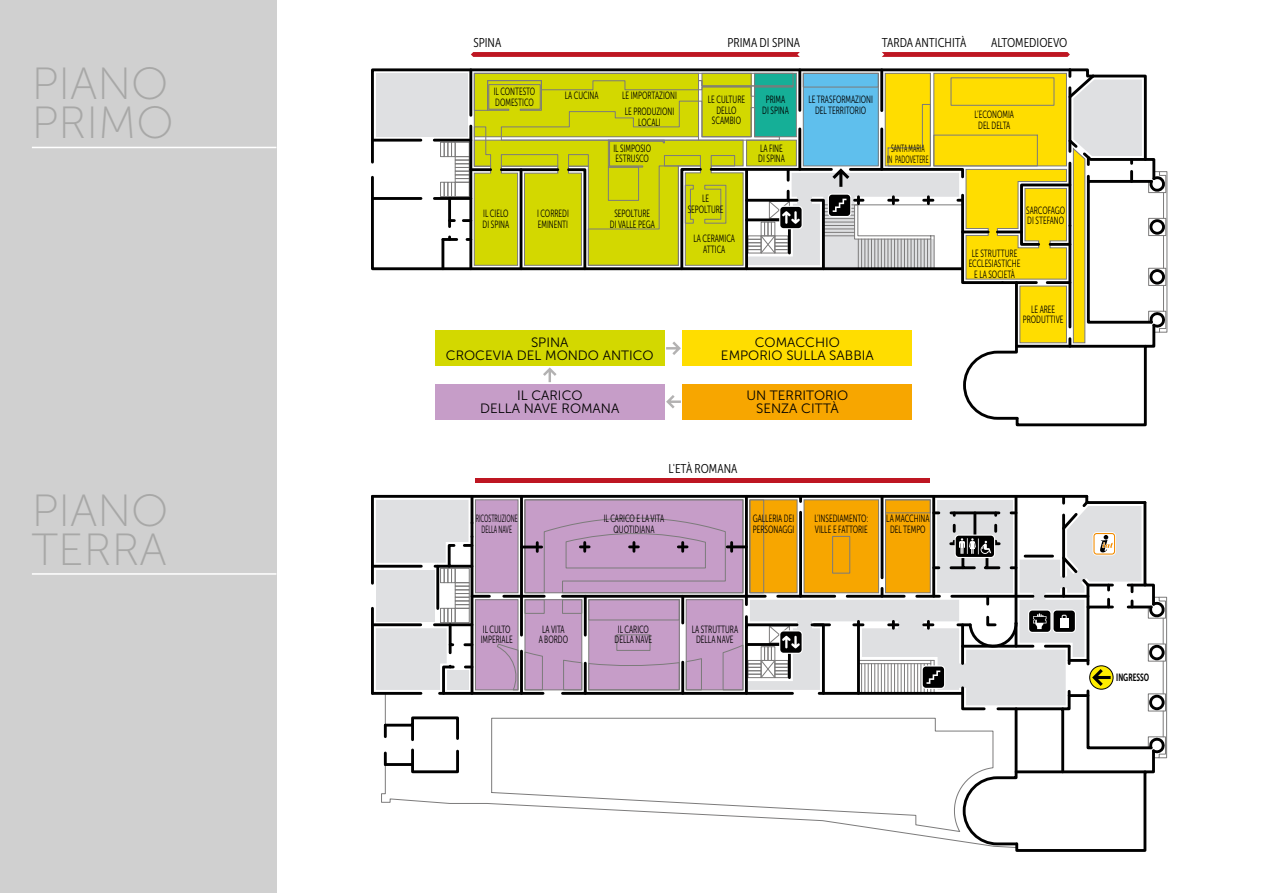
<style>
.page{position:relative;width:1263px;height:893px;background:#fff}
.page>*{position:absolute;margin:0;border:0;box-sizing:border-box;transform-origin:0 0}
.t1{font:45px/39px "Museo Sans 100";color:#a8a8a7}
.t2{font:13.5px/13.5px "Museo Sans 300";color:#000;text-align:center}
.t3{font:12.75px "Museo Sans Cond 300";color:#000}
.t4{font:10.5px/10.5px "Museo Sans Cond 300";color:#000;text-align:center;scale:.8 1}
.t5{font:10.5px/10.5px "Museo Sans Cond 300";color:#000;text-align:center;scale:.65 1}
.t6{font:10.5px "Museo Sans Cond 700";color:#000;scale:.8 1}
</style>
<div class="page">
<div style="left:0;top:0;width:276px;height:893px;background:#d0d0d0"></div>
<hr style="left:32px;top:147px;width:244px;height:1px;background:#fff">
<hr style="left:32px;top:573px;width:244px;height:2px;background:#fff">
<div style="left:475px;top:500px;width:43px;height:93px;background:#c69dc8"></div>
<div style="left:475px;top:500px;width:43px;height:93px;border:1px solid #7c7b7b"></div>
<div style="left:475px;top:600px;width:43px;height:90px;background:#c69dc8"></div>
<div style="left:475px;top:599px;width:43px;height:91px;border:1px solid #7c7b7b"></div>
<div style="left:435px;top:384px;width:229px;height:35px;background:#c69dc8"></div>
<div style="left:435px;top:331px;width:229px;height:35px;background:#d3d800"></div>
<div style="left:376px;top:570px;width:58px;height:51px;background:#dfe0e2"></div>
<div style="left:447px;top:670px;width:21px;height:20px;background:#dfe0e2"></div>
<div style="left:440px;top:608px;width:4px;height:15px;border:1px solid #7c7b7b"></div>
<div style="left:444px;top:608px;width:4px;height:15px;border:1px solid #7c7b7b"></div>
<div style="left:448px;top:608px;width:4px;height:15px;border:1px solid #7c7b7b"></div>
<div style="left:451px;top:608px;width:4px;height:15px;border:1px solid #7c7b7b"></div>
<div style="left:455px;top:608px;width:14px;height:15px;border:1px solid #7c7b7b"></div>
<div style="left:455px;top:601px;width:14px;height:4px;border:1px solid #7c7b7b"></div>
<div style="left:455px;top:597px;width:14px;height:4px;border:1px solid #7c7b7b"></div>
<div style="left:455px;top:590px;width:14px;height:4px;border:1px solid #7c7b7b"></div>
<div style="left:440px;top:568px;width:4px;height:15px;border:1px solid #7c7b7b"></div>
<div style="left:444px;top:568px;width:4px;height:15px;border:1px solid #7c7b7b"></div>
<div style="left:448px;top:568px;width:4px;height:15px;border:1px solid #7c7b7b"></div>
<div style="left:451px;top:568px;width:4px;height:15px;border:1px solid #7c7b7b"></div>
<div style="left:455px;top:568px;width:14px;height:15px;border:1px solid #7c7b7b"></div>
<div style="left:455px;top:586px;width:14px;height:4px;border:1px solid #7c7b7b"></div>
<div style="left:455px;top:582px;width:14px;height:4px;border:1px solid #7c7b7b"></div>
<div style="left:455px;top:171px;width:14px;height:4px;border:1px solid #7c7b7b"></div>
<div style="left:455px;top:167px;width:14px;height:4px;border:1px solid #7c7b7b"></div>
<div style="left:455px;top:164px;width:14px;height:4px;border:1px solid #7c7b7b"></div>
<svg style="left:381px;top:775px;width:110px;height:30px"></svg>
<hr style="left:385px;top:693px;width:1px;height:32px;background:#7c7b7b">
<svg style="left:371px;top:174px;width:92px;height:97px"></svg>
<svg style="left:371px;top:68px;width:92px;height:97px"></svg>
<hr style="left:441px;top:239px;width:3px;height:30px;background:#000">
<hr style="left:443px;top:238px;width:14px;height:3px;background:#000">
<hr style="left:434px;top:197px;width:37px;height:3px;background:#000">
<hr style="left:372px;top:197px;width:49px;height:3px;background:#000">
<hr style="left:372px;top:139px;width:49px;height:3px;background:#000">
<hr style="left:434px;top:139px;width:37px;height:3px;background:#000">
<hr style="left:448px;top:198px;width:3px;height:29px;background:#000">
<hr style="left:372px;top:495px;width:715px;height:3px;background:#000">
<hr style="left:371px;top:496px;width:3px;height:87px;background:#000">
<hr style="left:371px;top:608px;width:3px;height:85px;background:#000">
<hr style="left:440px;top:692px;width:103px;height:3px;background:#000">
<hr style="left:372px;top:692px;width:49px;height:3px;background:#000">
<hr style="left:472px;top:595px;width:17px;height:3px;background:#000">
<hr style="left:471px;top:496px;width:2px;height:27px;background:#000">
<hr style="left:471px;top:537px;width:2px;height:156px;background:#000">
<hr style="left:372px;top:565px;width:49px;height:3px;background:#000">
<hr style="left:436px;top:566px;width:3px;height:42px;background:#000">
<hr style="left:372px;top:623px;width:49px;height:3px;background:#000">
<hr style="left:434px;top:623px;width:38px;height:3px;background:#000">
<svg style="left:465px;top:643px;width:6px;height:3px"></svg>
<svg style="left:376px;top:622px;width:80px;height:74px"></svg>
<svg style="left:465px;top:666px;width:6px;height:2px"></svg>
<svg style="left:383px;top:715px;width:76px;height:26px"></svg>
<svg style="left:383px;top:748px;width:76px;height:27px"></svg>
<svg style="left:376px;top:500px;width:98px;height:69px;background:#d1d1d3"></svg>
<svg style="left:471px;top:52px;width:329px;height:5px;background:#bf1d28"></svg>
<div style="left:475px;top:478px;width:455px;height:5px;background:#be1622"></div>
<svg style="left:882px;top:52px;width:188px;height:5px"></svg>
<svg style="left:497px;top:494px;width:671px;height:358px"></svg>
<svg style="left:463px;top:68px;width:705px;height:359px"></svg>
<h1 class="t1" style="left:32px;top:65px;width:143px">PIANO<br>PRIMO</h1>
<h1 class="t1" style="left:32px;top:491px;width:138px">PIANO<br>TERRA</h1>
<p class="t3" style="left:473px;top:36px;width:29px">SPINA</p>
<p class="t3" style="left:727px;top:36px;width:74px">PRIMA DI SPINA</p>
<p class="t3" style="left:882px;top:36px;width:86px">TARDA ANTICHITÀ</p>
<p class="t3" style="left:991px;top:36px;width:78px">ALTOMEDIOEVO</p>
<p class="t4" style="left:494px;top:86px;width:54px;text-align:left">IL CONTESTO<br>DOMESTICO</p>
<p class="t4" style="left:565px;top:90px;width:44px">LA CUCINA</p>
<p class="t4" style="left:622px;top:90px;width:70px">LE IMPORTAZIONI</p>
<p class="t4" style="left:625px;top:107px;width:63px">LE PRODUZIONI<br>LOCALI</p>
<p class="t4" style="left:708px;top:94px;width:48px">LE CULTURE<br>DELLO<br>SCAMBIO</p>
<p class="t4" style="left:762px;top:94px;width:35px">PRIMA<br>DI SPINA</p>
<p class="t4" style="left:808px;top:94px;width:82px">LE TRASFORMAZIONI<br>DEL TERRITORIO</p>
<p class="t4" style="left:974px;top:110px;width:51px">L’ECONOMIA<br>DEL DELTA</p>
<p class="t4" style="left:613px;top:143px;width:49px;text-align:left">IL SIMPOSIO<br>ESTRUSCO</p>
<p class="t4" style="left:758px;top:143px;width:35px;text-align:left">LA FINE<br>DI SPINA</p>
<p class="t5" style="left:887px;top:143px;width:66px">SANTA MARIA<br>IN PADOVETERE</p>
<p class="t4" style="left:483px;top:209px;width:35px;text-align:left">IL CIELO<br>DI SPINA</p>
<p class="t4" style="left:537px;top:209px;width:41px;text-align:left">I CORREDI<br>EMINENTI</p>
<p class="t4" style="left:610px;top:209px;width:58px">SEPOLTURE<br>DI VALLE PEGA</p>
<p class="t4" style="left:688px;top:194px;width:46px">LE<br>SEPOLTURE</p>
<p class="t4" style="left:1026px;top:205px;width:50px;text-align:left">SARCOFAGO<br>DI STEFANO</p>
<p class="t4" style="left:693px;top:234px;width:54px">LA CERAMICA<br>ATTICA</p>
<p class="t2" style="left:446px;top:335px;width:209px">SPINA<br>CROCEVIA DEL MONDO ANTICO</p>
<p class="t2" style="left:721px;top:335px;width:154px">COMACCHIO<br>EMPORIO SULLA SABBIA</p>
<p class="t2" style="left:480px;top:389px;width:141px">IL CARICO<br>DELLA NAVE ROMANA</p>
<p class="t2" style="left:746px;top:389px;width:104px">UN TERRITORIO<br>SENZA CITTÀ</p>
<p class="t5" style="left:476px;top:513px;width:66px">RICOSTRUZIONE<br>DELLA NAVE</p>
<p class="t3" style="left:668px;top:462px;width:70px">L'ETÀ ROMANA</p>
<p class="t4" style="left:604px;top:513px;width:77px">IL CARICO E LA VITA<br>QUOTIDIANA</p>
<p class="t4" style="left:753px;top:513px;width:53px;text-align:left">GALLERIA DEI<br>PERSONAGGI</p>
<p class="t4" style="left:814px;top:513px;width:69px;text-align:left">L’INSEDIAMENTO:<br>VILLE E FATTORIE</p>
<p class="t4" style="left:886px;top:513px;width:56px">LA MACCHINA<br>DEL TEMPO</p>
<p class="t4" style="left:481px;top:624px;width:42px;text-align:left">IL CULTO<br>IMPERIALE</p>
<p class="t4" style="left:539px;top:624px;width:38px">LA VITA<br>A BORDO</p>
<p class="t4" style="left:615px;top:624px;width:48px">IL CARICO<br>DELLA NAVE</p>
<p class="t4" style="left:692px;top:624px;width:60px">LA STRUTTURA<br>DELLA NAVE</p>
<p class="t4" style="left:969px;top:248px;width:66px">LE STRUTTURE<br>ECCLESIASTICHE<br>E LA SOCIETÀ</p>
<p class="t4" style="left:1023px;top:304px;width:52px">LE AREE<br>PRODUTTIVE</p>
<p class="t6" style="left:1116px;top:672px;width:43px">INGRESSO</p>
</div>
